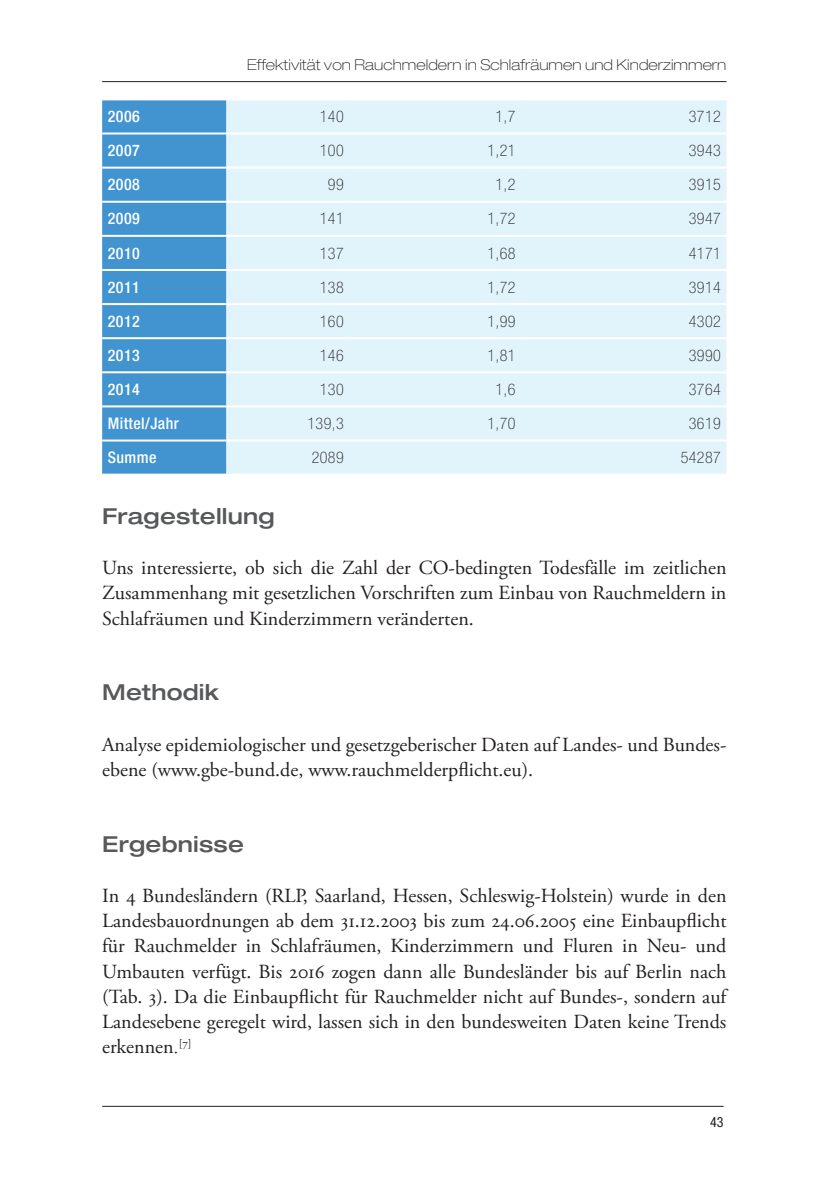
<style>
.page{position:relative;width:840px;height:1191px;background:#fff}
.page>*{position:absolute;margin:0;border:0;box-sizing:border-box;transform-origin:0 0}
.t1{font:500 expanded 22px "Helvetica Neue LT Pro";letter-spacing:.01em;color:#57585a}
.t2{font:20px/25.2px "Adobe Garamond Pro";color:#231f20;text-align:justify}
.t3{font:100 condensed 16px "Helvetica Neue LT Std";letter-spacing:.025em;color:#231f20}
.t4{font:500 condensed 16px "Helvetica Neue LT Std";letter-spacing:.025em;color:#fff}
.t5{font:100 expanded 15px "Helvetica Neue LT Pro";letter-spacing:.005em;color:#231f20}
.t6{font:condensed 14px "Helvetica Neue LT Std";color:#231f20}
.s1{font-family:"Times New Roman"}
</style>
<div class="page">
<hr style="left:102px;top:1106px;width:621px;height:1px;background:#231f20">
<hr style="left:102px;top:81px;width:624px;height:1px;background:#231f20">
<div style="left:102px;top:100px;width:124px;height:373px;background:#4194d0"></div>
<div style="left:226px;top:100px;width:500px;height:373px;background:#e1f4fc"></div>
<hr style="left:102px;top:132px;width:124px;height:2px;background:#fff">
<hr style="left:102px;top:167px;width:124px;height:2px;background:#fff">
<hr style="left:102px;top:201px;width:124px;height:2px;background:#fff">
<hr style="left:102px;top:235px;width:124px;height:2px;background:#fff">
<hr style="left:102px;top:269px;width:124px;height:2px;background:#fff">
<hr style="left:102px;top:303px;width:124px;height:2px;background:#fff">
<hr style="left:102px;top:337px;width:124px;height:2px;background:#fff">
<hr style="left:102px;top:371px;width:124px;height:2px;background:#fff">
<hr style="left:102px;top:405px;width:124px;height:2px;background:#fff">
<hr style="left:102px;top:439px;width:124px;height:2px;background:#fff">
<hr style="left:226px;top:132px;width:123px;height:2px;background:#fff">
<hr style="left:349px;top:132px;width:172px;height:2px;background:#fff">
<hr style="left:521px;top:132px;width:205px;height:2px;background:#fff">
<hr style="left:226px;top:167px;width:123px;height:2px;background:#fff">
<hr style="left:349px;top:167px;width:172px;height:2px;background:#fff">
<hr style="left:521px;top:167px;width:205px;height:2px;background:#fff">
<hr style="left:226px;top:201px;width:123px;height:2px;background:#fff">
<hr style="left:349px;top:201px;width:172px;height:2px;background:#fff">
<hr style="left:521px;top:201px;width:205px;height:2px;background:#fff">
<hr style="left:226px;top:235px;width:123px;height:2px;background:#fff">
<hr style="left:349px;top:235px;width:172px;height:2px;background:#fff">
<hr style="left:521px;top:235px;width:205px;height:2px;background:#fff">
<hr style="left:226px;top:269px;width:123px;height:2px;background:#fff">
<hr style="left:349px;top:269px;width:172px;height:2px;background:#fff">
<hr style="left:521px;top:269px;width:205px;height:2px;background:#fff">
<hr style="left:226px;top:303px;width:123px;height:2px;background:#fff">
<hr style="left:349px;top:303px;width:172px;height:2px;background:#fff">
<hr style="left:521px;top:303px;width:205px;height:2px;background:#fff">
<hr style="left:226px;top:337px;width:123px;height:2px;background:#fff">
<hr style="left:349px;top:337px;width:172px;height:2px;background:#fff">
<hr style="left:521px;top:337px;width:205px;height:2px;background:#fff">
<hr style="left:226px;top:371px;width:123px;height:2px;background:#fff">
<hr style="left:349px;top:371px;width:172px;height:2px;background:#fff">
<hr style="left:521px;top:371px;width:205px;height:2px;background:#fff">
<hr style="left:226px;top:405px;width:123px;height:2px;background:#fff">
<hr style="left:349px;top:405px;width:172px;height:2px;background:#fff">
<hr style="left:521px;top:405px;width:205px;height:2px;background:#fff">
<hr style="left:226px;top:439px;width:123px;height:2px;background:#fff">
<hr style="left:349px;top:439px;width:172px;height:2px;background:#fff">
<hr style="left:521px;top:439px;width:205px;height:2px;background:#fff">
<p class="t5" style="left:247px;top:55px;width:480px">Effektivität von Rauchmeldern in Schlafräumen und Kinderzimmern</p>
<p class="t4" style="left:108px;top:107px;width:33px">2006</p>
<p class="t3" style="left:320px;top:108px;width:25px">140</p>
<p class="t3" style="left:495px;top:108px;width:21px">1,7</p>
<p class="t3" style="left:688px;top:108px;width:33px">3712</p>
<p class="t4" style="left:108px;top:141px;width:33px">2007</p>
<p class="t3" style="left:320px;top:142px;width:25px">100</p>
<p class="t3" style="left:487px;top:142px;width:30px">1,21</p>
<p class="t3" style="left:688px;top:142px;width:33px">3943</p>
<p class="t4" style="left:108px;top:175px;width:33px">2008</p>
<p class="t3" style="left:328px;top:176px;width:17px">99</p>
<p class="t3" style="left:495px;top:176px;width:21px">1,2</p>
<p class="t3" style="left:688px;top:176px;width:33px">3915</p>
<p class="t4" style="left:108px;top:209px;width:33px">2009</p>
<p class="t3" style="left:320px;top:210px;width:25px">141</p>
<p class="t3" style="left:487px;top:210px;width:30px">1,72</p>
<p class="t3" style="left:688px;top:210px;width:33px">3947</p>
<p class="t4" style="left:108px;top:243px;width:33px">2010</p>
<p class="t3" style="left:320px;top:244px;width:25px">137</p>
<p class="t3" style="left:487px;top:244px;width:30px">1,68</p>
<p class="t3" style="left:688px;top:244px;width:33px">4171</p>
<p class="t4" style="left:108px;top:277px;width:33px">2011</p>
<p class="t3" style="left:320px;top:278px;width:25px">138</p>
<p class="t3" style="left:487px;top:278px;width:30px">1,72</p>
<p class="t3" style="left:688px;top:278px;width:33px">3914</p>
<p class="t4" style="left:108px;top:311px;width:33px">2012</p>
<p class="t3" style="left:320px;top:312px;width:25px">160</p>
<p class="t3" style="left:487px;top:312px;width:30px">1,99</p>
<p class="t3" style="left:688px;top:312px;width:33px">4302</p>
<p class="t4" style="left:108px;top:346px;width:33px">2013</p>
<p class="t3" style="left:320px;top:346px;width:25px">146</p>
<p class="t3" style="left:487px;top:346px;width:30px">1,81</p>
<p class="t3" style="left:688px;top:346px;width:33px">3990</p>
<p class="t4" style="left:108px;top:380px;width:33px">2014</p>
<p class="t3" style="left:320px;top:380px;width:25px">130</p>
<p class="t3" style="left:495px;top:380px;width:21px">1,6</p>
<p class="t3" style="left:688px;top:380px;width:33px">3764</p>
<p class="t4" style="left:108px;top:414px;width:72px">Mittel/Jahr</p>
<p class="t3" style="left:307px;top:414px;width:38px">139,3</p>
<p class="t3" style="left:487px;top:414px;width:30px">1,70</p>
<p class="t3" style="left:688px;top:414px;width:33px">3619</p>
<p class="t4" style="left:108px;top:448px;width:50px">Summe</p>
<p class="t3" style="left:311px;top:448px;width:33px">2089</p>
<p class="t3" style="left:680px;top:448px;width:41px">54287</p>
<p class="t1" style="left:102px;top:502px;width:174px">Fragestellung</p>
<p class="t2" style="left:102px;top:556px;width:625px">Uns interessierte, ob sich die Zahl der CO-bedingten Todesfälle im zeitlichen Zusammenhang mit gesetzlichen Vorschriften zum Einbau von Rauchmeldern in Schlafräumen und Kinderzimmern veränderten.</p>
<p class="t1" style="left:102px;top:678px;width:118px">Methodik</p>
<p class="t2" style="left:102px;top:732px;width:625px">Analyse epidemiologischer und gesetzgeberischer Daten auf Landes- und Bundes&shy;ebene (www.gbe-bund.de, www.rauchmelderpflicht.eu).</p>
<p class="t1" style="left:102px;top:829px;width:143px">Ergebnisse</p>
<p class="t2" style="left:102px;top:883px;width:625px">In 4 Bundesländern (RLP, Saarland, Hessen, Schleswig-Holstein) wurde in den Landesbauordnungen ab dem 31.12.2003 bis zum 24.06.2005 eine Einbaupflicht für Rauchmelder in Schlafräumen, Kinderzimmern und Fluren in Neu- und Umbauten verfügt. Bis 2016 zogen dann alle Bundesländer bis auf Berlin nach (Tab. 3). Da die Einbaupflicht für Rauchmelder nicht auf Bundes-, sondern auf Landesebene geregelt wird, lassen sich in den bundesweiten Daten keine Trends erkennen<span class="s1">.</span><sup>[7]</sup></p>
<p class="t6" style="left:709px;top:1113px;width:15px">43</p>
</div>
